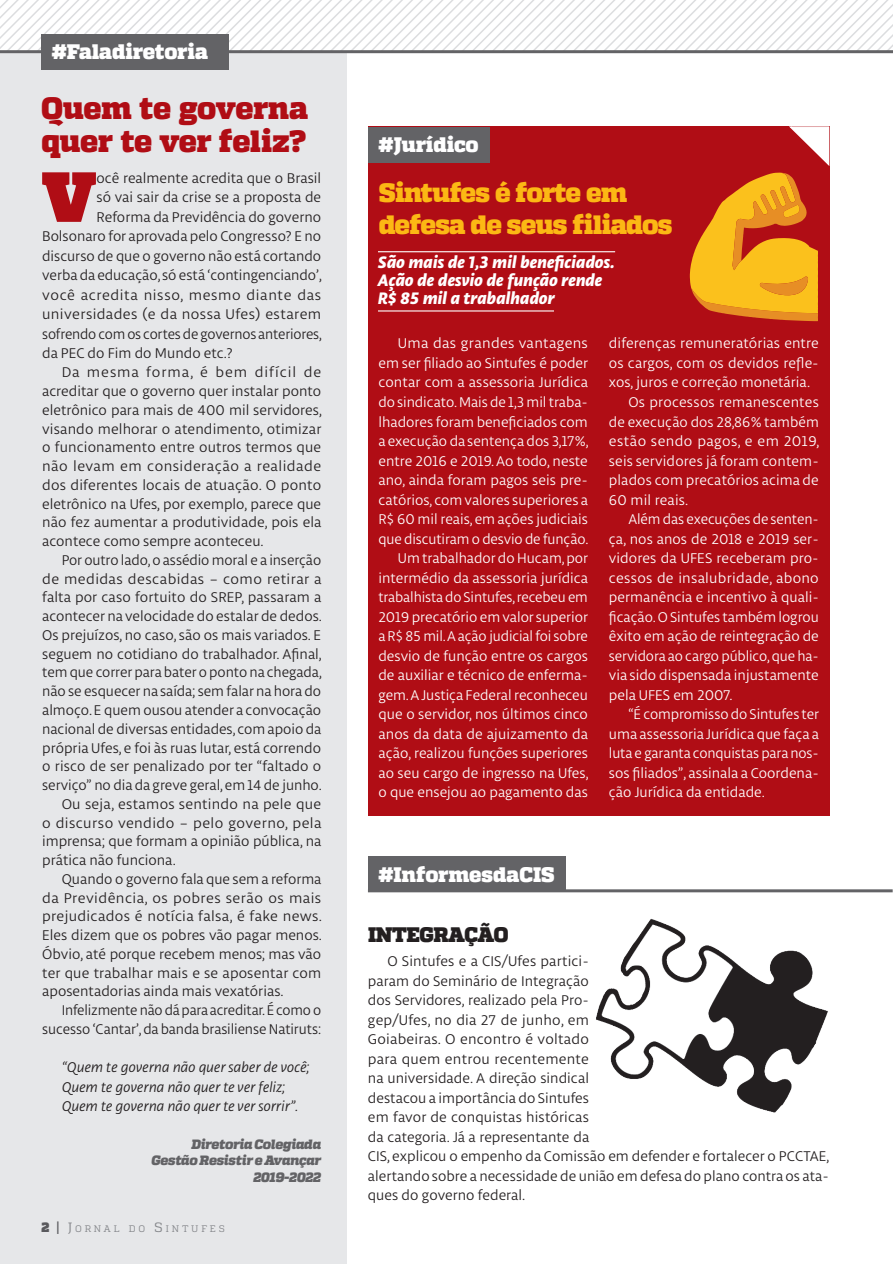
<style>
.page{position:relative;width:893px;height:1264px;background:#fff}
.page>*{position:absolute;margin:0;border:0;box-sizing:border-box;transform-origin:0 0}
._1_paragrafo{font:800 70.65px "Quadon";color:#b00d15}
.t1{font:900 30.75px/33px "Quadon";letter-spacing:-.015em;color:#b00d15}
.subtitulo_box{font:900 26.55px/31.8px "Quadon";letter-spacing:-.035em;color:#fcb814}
.t2{font:900 21px "Quadon";letter-spacing:-.01em;color:#fff}
.subtitulo_box-2{font:900 21px "Quadon";letter-spacing:-.02em;color:#231f20}
.linha_fina{font:italic 800 17.7px/18px "Libertad";color:#fff}
.texto{font:15px/18.8px "Libertad";color:#231f20;text-align:justify}
.texto-2{font:15px/19.5px "Libertad";color:#fff;text-align:justify}
._1_paragrafo-2{font:15px "Libertad";color:#231f20}
.texto-3{font:italic 15px "Libertad";color:#231f20}
._1_paragrafo-3{font:15px "Libertad";letter-spacing:.02em;color:#231f20}
._1_paragrafo-4{font:15px "Libertad";letter-spacing:.035em;color:#231f20}
.t3{font:italic 900 13.5px "Quadon";letter-spacing:-.02em;color:#636366}
.t4{font:9.45px "Quadon";letter-spacing:.29em;color:#939598}
.s1{font-weight:800;font-size:13.5px;color:#636366}
.s2{font-size:13.5px}
</style>
<div class="page">
<div style="left:0;top:53px;width:347px;height:1210px;background:#e6e7e9"></div>
<div style="left:368px;top:126px;width:461px;height:690px;background:#b00d15"></div>
<hr style="left:0;top:50px;width:893px;height:3px;background:#636366">
<div style="left:41px;top:34px;width:188px;height:36px;background:#636366"></div>
<div style="left:368px;top:127px;width:121px;height:36px;background:#636366"></div>
<div style="left:368px;top:856px;width:197px;height:36px;background:#636366"></div>
<hr style="left:368px;top:889px;width:524px;height:3px;background:#636366">
<svg style="left:689px;top:126px;width:141px;height:195px"></svg>
<hr style="left:378px;top:251px;width:237px;height:1px;background:#fff">
<hr style="left:378px;top:310px;width:176px;height:1px;background:#fff">
<img style="left:596px;top:918px;width:232px;height:195px">
<svg style="left:0;top:0;width:893px;height:51px"></svg>
<p class="t2" style="left:52px;top:39px;width:158px">#Faladiretoria</p>
<p class="t1" style="left:41px;top:92px;width:268px">Quem te governa quer te ver feliz?</p>
<p class="_1_paragrafo" style="left:41px;top:154px;width:57px">V</p>
<p class="_1_paragrafo-2" style="left:97px;top:169px;width:226px">ocê realmente acredita que o Brasil</p>
<p class="_1_paragrafo-2" style="left:97px;top:188px;width:226px">só vai sair da crise se a proposta de</p>
<p class="_1_paragrafo-2" style="left:97px;top:208px;width:226px">Reforma da Previdência do governo</p>
<p class="_1_paragrafo-2" style="left:42px;top:227px;width:280px">Bolsonaro for aprovada pelo Congresso? E no</p>
<p class="_1_paragrafo-2" style="left:42px;top:247px;width:280px">discurso de que o governo não está cortando</p>
<p class="_1_paragrafo-2" style="left:42px;top:266px;width:281px">verba da educação, só está ‘contingenciando’,</p>
<p class="_1_paragrafo-4" style="left:42px;top:286px;width:280px">você acredita nisso, mesmo diante das</p>
<p class="_1_paragrafo-3" style="left:42px;top:305px;width:280px">universidades (e da nossa Ufes) estarem</p>
<p class="_1_paragrafo-2" style="left:42px;top:325px;width:281px">sofrendo com os cortes de governos anteriores,</p>
<p class="_1_paragrafo-2" style="left:42px;top:344px;width:192px">da PEC do Fim do Mundo etc.?</p>
<p class="texto" style="left:42px;top:362px;width:281px;text-indent:20px">Da mesma forma, é bem difícil de acreditar que o governo quer instalar ponto eletrônico para mais de 400 mil servidores, visando melhorar o atendimento, otimizar o funcionamento entre outros termos que não levam em consideração a realidade dos diferentes locais de atuação. O ponto eletrônico na Ufes, por exemplo, parece que não fez aumentar a produtividade, pois ela acontece como sempre aconteceu.</p>
<p class="texto" style="left:42px;top:550px;width:281px;text-indent:20px">Por outro lado, o assédio moral e a inserção de medidas descabidas – como retirar a falta por caso fortuito do SREP, passaram a acontecer na velocidade do estalar de dedos.<br>Os prejuízos, no caso, são os mais variados. E seguem no cotidiano do trabalhador. Afinal, tem que correr para bater o ponto na chegada, não se esquecer na saída; sem falar na hora do almoço. E quem ousou atender a convocação nacional de diversas entidades, com apoio da própria Ufes, e foi às ruas lutar, está correndo o risco de ser penalizado por ter “faltado o serviço” no dia da greve geral, em 14 de junho.</p>
<p class="texto" style="left:42px;top:794px;width:281px;text-indent:20px">Ou seja, estamos sentindo na pele que o discurso vendido – pelo governo, pela imprensa; que formam a opinião pública, na prática não funciona.</p>
<p class="texto" style="left:42px;top:869px;width:281px;text-indent:20px">Quando o governo fala que sem a reforma da Previdência, os pobres serão os mais prejudicados é notícia falsa, é fake news.<br>Eles dizem que os pobres vão pagar menos.<br>Óbvio, até porque recebem menos; mas vão ter que trabalhar mais e se aposentar com aposentadorias ainda mais vexatórias.</p>
<p class="texto" style="left:42px;top:1000px;width:280px;text-align:right">Infelizmente não dá para acreditar. É como o sucesso ‘Cantar’, da banda brasiliense Natiruts:</p>
<p class="texto-3" style="left:62px;top:1057px;width:249px">“Quem te governa não quer saber de você;</p>
<p class="texto-3" style="left:62px;top:1077px;width:225px">Quem te governa não quer te ver feliz;</p>
<p class="texto-3" style="left:62px;top:1096px;width:238px">Quem te governa não quer te ver sorrir”.</p>
<p class="t3" style="left:191px;top:1135px;width:131px">Diretoria Colegiada</p>
<p class="t3" style="left:151px;top:1152px;width:171px">Gestão Resistir e Avançar</p>
<p class="t3" style="left:253px;top:1168px;width:69px">2019-2022</p>
<p class="t4" style="left:41px;top:1222px;width:184px"><span class="s1">2 |</span> <span class="s2">J</span>ORNAL DO <span class="s2">S</span>INTUFES</p>
<p class="t2" style="left:378px;top:132px;width:102px">#Jurídico</p>
<p class="subtitulo_box" style="left:379px;top:177px;width:295px">Sintufes é forte em defesa de seus filiados</p>
<p class="linha_fina" style="left:378px;top:252px;width:239px">São mais de 1,3 mil beneficiados.<br>Ação de desvio de função rende<br>R$ 85 mil a trabalhador</p>
<p class="texto-2" style="left:378px;top:333px;width:212px;text-indent:20px">Uma das grandes vantagens em ser filiado ao Sintufes é poder contar com a assessoria Jurídica do sindicato. Mais de 1,3 mil traba&shy;lhadores foram beneficiados com a execução da sentença dos 3,17%, entre 2016 e 2019. Ao todo, neste ano, ainda foram pagos seis pre&shy;catórios, com valores superiores a R$ 60 mil reais, em ações judiciais que discutiram o desvio de função.</p>
<p class="texto-2" style="left:378px;top:548px;width:212px;text-indent:20px">Um trabalhador do Hucam, por intermédio da assessoria jurídica trabalhista do Sintufes, recebeu em 2019 precatório em valor superior a R$ 85 mil. A ação judicial foi sobre desvio de função entre os cargos de auxiliar e técnico de enferma&shy;gem. A Justiça Federal reconheceu que o servidor, nos últimos cinco anos da data de ajuizamento da ação, realizou funções superiores ao seu cargo de ingresso na Ufes, o que ensejou ao pagamento das</p>
<p class="texto-2" style="left:609px;top:333px;width:211px">diferenças remuneratórias entre os cargos, com os devidos refle&shy;xos, juros e correção monetária.</p>
<p class="texto-2" style="left:609px;top:392px;width:212px;text-indent:20px">Os processos remanescentes de execução dos 28,86% também estão sendo pagos, e em 2019, seis servidores já foram contem&shy;plados com precatórios acima de 60 mil reais.</p>
<p class="texto-2" style="left:609px;top:509px;width:211px;text-indent:20px">Além das execuções de senten&shy;ça, nos anos de 2018 e 2019 ser&shy;vidores da UFES receberam pro&shy;cessos de insalubridade, abono permanência e incentivo à quali&shy;ficação. O Sintufes também logrou êxito em ação de reintegração de servidora ao cargo público, que ha&shy;via sido dispensada injustamente pela UFES em 2007.</p>
<p class="texto-2" style="left:609px;top:704px;width:212px;text-indent:20px">“É compromisso do Sintufes ter uma assessoria Jurídica que faça a luta e garanta conquistas para nos&shy;sos filiados”, assinala a Coordena&shy;ção Jurídica da entidade.</p>
<p class="t2" style="left:378px;top:861px;width:178px">#InformesdaCIS</p>
<p class="subtitulo_box-2" style="left:368px;top:922px;width:142px">INTEGRAÇÃO</p>
<p class="texto" style="left:368px;top:950px;width:463px;line-height:19.5px;text-align:left;text-indent:20px">O Sintufes e a CIS/Ufes partici-<br>param do Seminário de Integração<br>dos Servidores, realizado pela Pro-<br>gep/Ufes, no dia 27 de junho, em<br>Goiabeiras. O encontro é voltado<br>para quem entrou recentemente<br>na universidade. A direção sindical<br>destacou a importância do Sintufes<br>em favor de conquistas históricas<br>da categoria. Já a representante da<br>CIS, explicou o empenho da Comissão em defender e fortalecer o PCCTAE, alertando sobre a necessidade de união em defesa do plano contra os ata&shy;ques do governo federal.</p>
</div>
